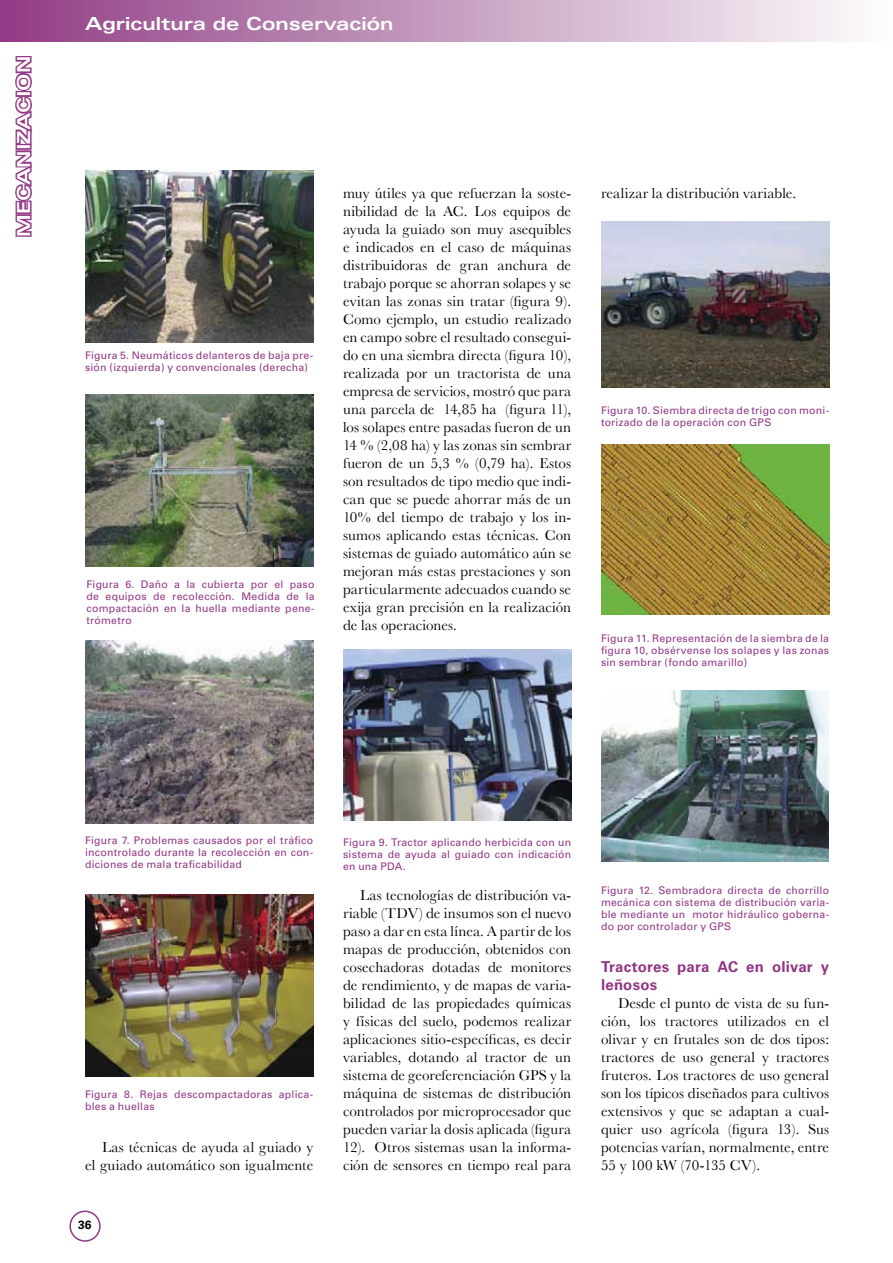
<style>
.page{position:relative;width:893px;height:1263px;background:#fff}
.page>*{position:absolute;margin:0;border:0;box-sizing:border-box;transform-origin:0 0}
.t1{font:700 expanded 18px "Univers";color:#fff}
.Cpo__Texto{font:15px/18px "Baskerville";letter-spacing:.01em;color:#000;text-align:justify}
.Título_en_Cpo_Texto{font:700 15px/18px "Univers";letter-spacing:.01em;color:#923685}
.t2{font:700 12px "Univers";color:#000}
.Pie_de_foto{font:10.5px/12px "Univers";letter-spacing:.02em;color:#923685;text-align:justify}
</style>
<div class="page">
<div style="left:0;top:0;width:892px;height:42px;background:linear-gradient(to right,#903e84,#fcfdfd)"></div>
<div style="left:69px;top:1210px;width:32px;height:32px;border:2px solid #923685;border-radius:50%"></div>
<svg style="left:15px;top:56px;width:17px;height:181px;background:#aa64a0"></svg>
<img style="left:85px;top:170px;width:228px;height:173px">
<img style="left:85px;top:395px;width:228px;height:171px">
<img style="left:85px;top:641px;width:228px;height:183px">
<img style="left:86px;top:894px;width:227px;height:183px">
<img style="left:343px;top:650px;width:228px;height:171px">
<img style="left:601px;top:221px;width:228px;height:167px">
<img style="left:601px;top:444px;width:229px;height:170px">
<img style="left:601px;top:690px;width:227px;height:171px">
<p class="t1" style="left:13px;top:237px;width:182px;rotate:-90deg">MECANIZACION</p>
<p class="t1" style="left:85px;top:13px;width:310px">Agricultura de Conservación</p>
<p class="Pie_de_foto" style="left:85px;top:350px;width:230px">Figura 5. Neumáticos delanteros de baja pre&shy;sión (izquierda) y convencionales (derecha)</p>
<p class="Pie_de_foto" style="left:86px;top:578px;width:230px">Figura 6. Daño a la cubierta por el paso de equipos de recolección. Medida de la compactación en la huella mediante pene&shy;trómetro</p>
<p class="Cpo__Texto" style="left:343px;top:184px;width:230px">muy útiles ya que refuerzan la soste&shy;nibilidad de la AC. Los equipos de ayuda la guiado son muy asequibles e indicados en el caso de máquinas distribuidoras de gran anchura de trabajo porque se ahorran solapes y se evitan las zonas sin tratar (figura 9).<br>Como ejemplo, un estudio realizado en campo sobre el resultado consegui&shy;do en una siembra directa (figura 10), realizada por un tractorista de una empresa de servicios, mostró que para una parcela de 14,85 ha (figura 11), los solapes entre pasadas fueron de un 14 % (2,08 ha) y las zonas sin sembrar fueron de un 5,3 % (0,79 ha). Estos son resultados de tipo medio que indi&shy;can que se puede ahorrar más de un 10% del tiempo de trabajo y los in&shy;sumos aplicando estas técnicas. Con sistemas de guiado automático aún se mejoran más estas prestaciones y son particularmente adecuados cuando se exija gran precisión en la realización de las operaciones.</p>
<p class="Cpo__Texto" style="left:601px;top:184px;width:197px">realizar la distribución variable.</p>
<p class="Pie_de_foto" style="left:601px;top:404px;width:230px">Figura 10. Siembra directa de trigo con moni&shy;torizado de la operación con GPS</p>
<p class="Pie_de_foto" style="left:601px;top:632px;width:230px">Figura 11. Representación de la siembra de la figura 10, obsérvense los solapes y las zonas sin sembrar (fondo amarillo)</p>
<p class="Pie_de_foto" style="left:85px;top:835px;width:230px">Figura 7. Problemas causados por el tráfico incontrolado durante la recolección en con&shy;diciones de mala traficabilidad</p>
<p class="Pie_de_foto" style="left:85px;top:1088px;width:230px">Figura 8. Rejas descompactadoras aplica&shy;bles a huellas</p>
<p class="Cpo__Texto" style="left:85px;top:1138px;width:230px;text-align:right">Las técnicas de ayuda al guiado y<br>el guiado automático son igualmente</p>
<p class="t2" style="left:78px;top:1218px;width:15px">36</p>
<p class="Pie_de_foto" style="left:343px;top:836px;width:230px">Figura 9. Tractor aplicando herbicida con un sistema de ayuda al guiado con indicación en una PDA.</p>
<p class="Cpo__Texto" style="left:343px;top:886px;width:230px;text-indent:17px">Las tecnologías de distribución va&shy;riable (TDV) de insumos son el nuevo paso a dar en esta línea. A partir de los mapas de producción, obtenidos con cosechadoras dotadas de monitores de rendimiento, y de mapas de varia&shy;bilidad de las propiedades químicas y físicas del suelo, podemos realizar aplicaciones sitio-específicas, es decir variables, dotando al tractor de un sistema de georeferenciación GPS y la máquina de sistemas de distribución controlados por microprocesador que pueden variar la dosis aplicada (figura 12). Otros sistemas usan la informa&shy;ción de sensores en tiempo real para</p>
<p class="Pie_de_foto" style="left:601px;top:884px;width:230px">Figura 12. Sembradora directa de chorrillo mecánica con sistema de distribución varia&shy;ble mediante un motor hidráulico goberna&shy;do por controlador y GPS</p>
<p class="Título_en_Cpo_Texto" style="left:601px;top:958px;width:230px">Tractores para AC en olivar y leñosos</p>
<p class="Cpo__Texto" style="left:601px;top:994px;width:230px;text-indent:17px">Desde el punto de vista de su fun&shy;ción, los tractores utilizados en el olivar y en frutales son de dos tipos: tractores de uso general y tractores fruteros. Los tractores de uso general son los típicos diseñados para cultivos extensivos y que se adaptan a cual&shy;quier uso agrícola (figura 13). Sus potencias varían, normalmente, entre 55 y 100 kW (70-135 CV).</p>
</div>
